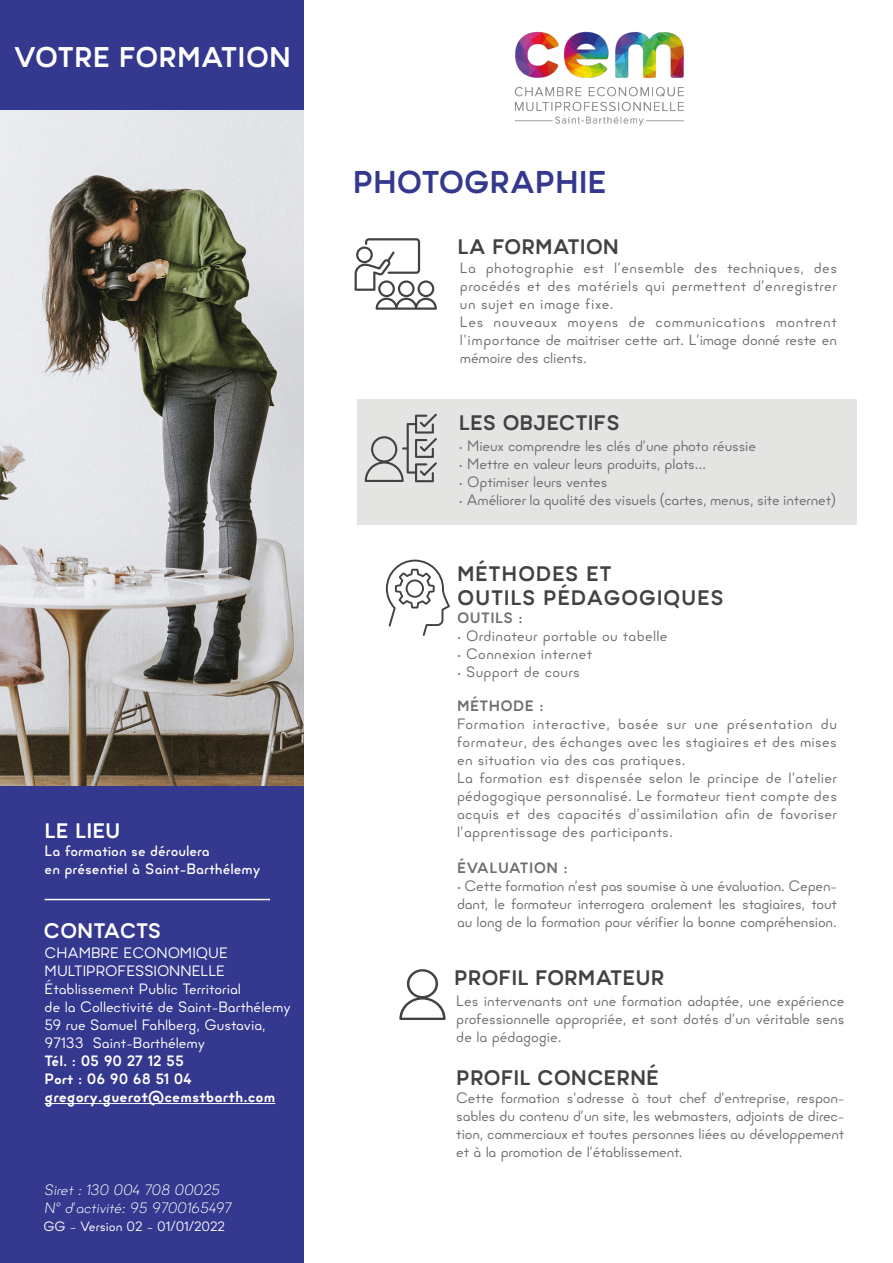
<style>
.page{position:relative;width:893px;height:1263px;background:#fff}
.page>*{position:absolute;margin:0;border:0;box-sizing:border-box;transform-origin:0 0}
.t1{font:700 31.5px "Minimo";letter-spacing:-.01em;color:#34388e}
.t2{font:700 28.5px "Minimo";letter-spacing:-.005em;color:#fff}
.t3{font:700 21px "Minimo";color:#424242}
.t4{font:700 21px/24px "Minimo";letter-spacing:.03em;color:#424242}
.t5{font:700 21px "Minimo";color:#fff}
.t6{font:700 15.75px "Minimo";color:#fff}
.t7{font:15px/18px "Minimo";letter-spacing:.01em;color:#706f6f;text-align:justify}
.t8{font:15px/18px "Minimo";letter-spacing:.03em;color:#706f6f}
.t9{font:15px "Minimo";letter-spacing:-.01em;color:#706f6f}
.t10{font:15px/18px "Minimo";color:#fff}
.t11{font:500 15px/18px "Minimo";color:#fff}
.t12{font:italic 300 15px/18px "Minimo";color:#fff}
.t13{font:700 15px/18px "Minimo";color:#fff}
.t14{font:700 15px "Minimo";letter-spacing:.03em;color:#706f6f}
.t15{font:13.5px "Minimo";color:#fff}
</style>
<div class="page">
<div style="left:357px;top:399px;width:500px;height:125px;background:#e4e4e3"></div>
<img style="left:0;top:110px;width:304px;height:677px">
<div style="left:0;top:787px;width:304px;height:476px;background:#34388e"></div>
<div style="left:0;top:0;width:304px;height:110px;background:#34388e"></div>
<svg style="left:355px;top:238px;width:82px;height:72px"></svg>
<svg style="left:365px;top:414px;width:72px;height:68px"></svg>
<img style="left:514px;top:31px;width:170px;height:95px">
<hr style="left:45px;top:899px;width:225px;height:1px;background:#fff">
<hr style="left:45px;top:1103px;width:230px;height:1px;background:#fff">
<svg style="left:386px;top:560px;width:64px;height:76px"></svg>
<svg style="left:399px;top:969px;width:47px;height:51px"></svg>
<h2 class="t2" style="left:13px;top:38px;width:279px">VOTRE FORMATION</h2>
<h3 class="t5" style="left:45px;top:816px;width:77px">LE LIEU</h3>
<p class="t11" style="left:45px;top:842px;width:217px">La formation se déroulera<br>en présentiel à Saint-Barthélemy</p>
<h3 class="t5" style="left:44px;top:916px;width:119px">CONTACTS</h3>
<p class="t10" style="left:45px;top:944px;width:248px">CHAMBRE ECONOMIQUE<br>MULTIPROFESSIONNELLE<br>Établissement Public Territorial<br>de la Collectivité de Saint-Barthélemy<br>59 rue Samuel Fahlberg, Gustavia,<br>97133 Saint-Barthélemy</p>
<p class="t13" style="left:45px;top:1051px;width:148px">Tél. : 05 90 27 12 55<br>Port : 06 90 68 51 04</p>
<p class="t6" style="left:45px;top:1086px;width:232px">gregory.guerot@cemstbarth.com</p>
<p class="t12" style="left:45px;top:1181px;width:188px">Siret : 130 004 708 00025<br>N° d’activité: 95 9700165497</p>
<p class="t15" style="left:44px;top:1217px;width:183px">GG – Version 02 – 01/01/2022</p>
<h1 class="t1" style="left:353px;top:160px;width:255px">PHOTOGRAPHIE</h1>
<h3 class="t3" style="left:458px;top:232px;width:163px">LA FORMATION</h3>
<p class="t8" style="left:460px;top:259px;width:379px">La photographie est l’ensemble des techniques, des procédés et des matériels qui permettent d’enregistrer un sujet en image fixe.<br>Les nouveaux moyens de communications montrent l’importance de maitriser cette art. L’image donné reste en mémoire des clients.</p>
<h3 class="t3" style="left:459px;top:408px;width:162px">LES OBJECTIFS</h3>
<p class="t9" style="left:459px;top:436px;width:299px">• Mieux comprendre les clés d’une photo réussie</p>
<p class="t9" style="left:459px;top:454px;width:249px">• Mettre en valeur leurs produits, plats…</p>
<p class="t9" style="left:459px;top:472px;width:150px">• Optimiser leurs ventes</p>
<p class="t9" style="left:459px;top:490px;width:379px">• Améliorer la qualité des visuels (cartes, menus, site internet)</p>
<h3 class="t4" style="left:457px;top:561px;width:268px">MÉTHODES ET<br>OUTILS PÉDAGOGIQUES</h3>
<p class="t14" style="left:457px;top:607px;width:67px">OUTILS :</p>
<p class="t7" style="left:457px;top:626px;width:212px">• Ordinateur portable ou tabelle</p>
<p class="t7" style="left:457px;top:644px;width:137px">• Connexion internet</p>
<p class="t7" style="left:457px;top:662px;width:124px">• Support de cours</p>
<p class="t14" style="left:457px;top:696px;width:88px">MÉTHODE :</p>
<p class="t7" style="left:457px;top:715px;width:382px;text-align:left">Formation interactive, basée sur une présentation du formateur, des échanges avec les stagiaires et des mises en situation via des cas pratiques.<br>La formation est dispensée selon le principe de l’atelier pédagogique personnalisé. Le formateur tient compte des acquis et des capacités d’assimilation afin de favoriser l’apprentissage des participants.</p>
<p class="t14" style="left:457px;top:858px;width:112px">ÉVALUATION :</p>
<p class="t7" style="left:457px;top:877px;width:382px">• Cette formation n’est pas soumise à une évaluation. Cepen&shy;dant, le formateur interrogera oralement les stagiaires, tout au long de la formation pour vérifier la bonne compréhension.</p>
<h3 class="t3" style="left:454px;top:963px;width:212px">PROFIL FORMATEUR</h3>
<p class="t7" style="left:456px;top:991px;width:390px">Les intervenants ont une formation adaptée, une expérience professionnelle appropriée, et sont dotés d’un véritable sens de la pédagogie.</p>
<h3 class="t3" style="left:456px;top:1064px;width:204px">PROFIL CONCERNÉ</h3>
<p class="t7" style="left:456px;top:1089px;width:390px">Cette formation s’adresse à tout chef d’entreprise, respon&shy;sables du contenu d’un site, les webmasters, adjoints de direc&shy;tion, commerciaux et toutes personnes liées au développement et à la promotion de l’établissement.</p>
</div>
